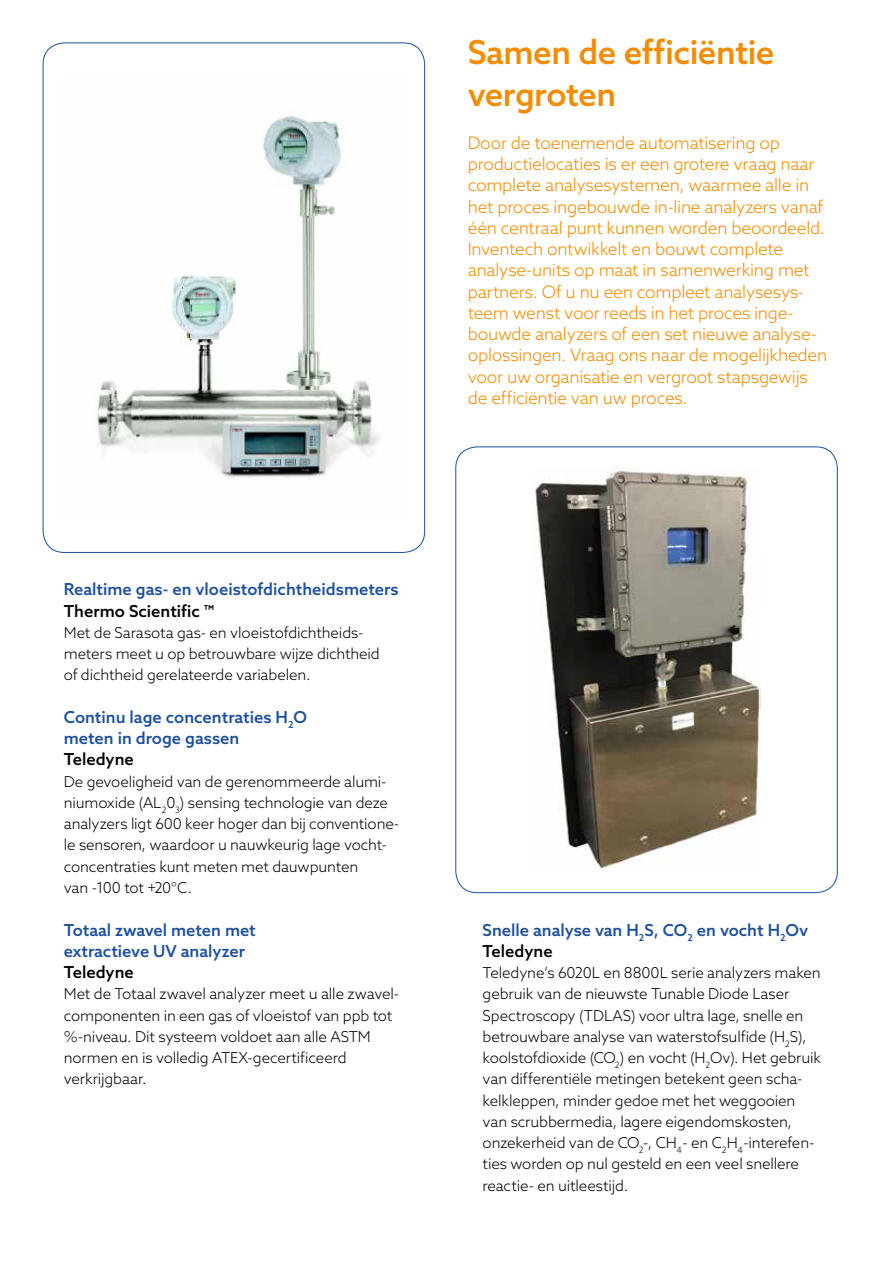
<style>
.page{position:relative;width:893px;height:1263px;background:#fff}
.page>*{position:absolute;margin:0;border:0;box-sizing:border-box;transform-origin:0 0}
.t1{font:500 33px/42.5px "Azo Sans";letter-spacing:-.015em;color:#f28c00}
.t2{font:300 17.25px/21.3px "Azo Sans";letter-spacing:-.015em;color:#f28c00}
.t3{font:500 16.5px/21.3px "Azo Sans";color:#1c4f9e}
.t4{font:500 16.5px "Azo Sans";color:#000}
.t5{font:300 15px/21.3px "Azo Sans";letter-spacing:-.01em;color:#000}
.s1{color:#000}
</style>
<div class="page">
<img style="left:533px;top:469px;width:228px;height:402px">
<img style="left:93px;top:115px;width:287px;height:364px">
<h1 class="t1" style="left:468px;top:30px;width:308px">Samen de efficiëntie vergroten</h1>
<p class="t2" style="left:468px;top:132px;width:361px">Door de toenemende automatisering op productielocaties is er een grotere vraag naar complete analysesystemen, waarmee alle in het proces ingebouwde in-line analyzers vanaf één centraal punt kunnen worden beoordeeld.<br>Inventech ontwikkelt en bouwt complete analyse-units op maat in samenwerking met partners. Of u nu een compleet analysesys&shy;teem wenst voor reeds in het proces inge&shy;bouwde analyzers of een set nieuwe analyse&shy;oplossingen. Vraag ons naar de mogelijkheden voor uw organisatie en vergroot stapsgewijs de efficiëntie van uw proces.</p>
<p class="t3" style="left:64px;top:578px;width:336px">Realtime gas- en vloeistofdichtheidsmeters</p>
<p class="t4" style="left:64px;top:600px;width:152px">Thermo Scientific ™</p>
<p class="t5" style="left:64px;top:622px;width:318px">Met de Sarasota gas- en vloeistofdichtheids&shy;meters meet u op betrouwbare wijze dichtheid of dichtheid gerelateerde variabelen.</p>
<p class="t3" style="left:64px;top:706px;width:245px">Continu lage concentraties H<sub>2</sub>O meten in droge gassen</p>
<p class="t4" style="left:64px;top:749px;width:72px">Teledyne</p>
<p class="t5" style="left:64px;top:770px;width:337px">De gevoeligheid van de gerenommeerde alumi&shy;niumoxide (AL<sub>2</sub>0<sub>3</sub>) sensing technologie van deze analyzers ligt 600 keer hoger dan bij conventione&shy;le sensoren, waardoor u nauwkeurig lage vocht&shy;concentraties kunt meten met dauwpunten<br>van -100 tot +20°C.</p>
<p class="t3" style="left:64px;top:919px;width:194px">Totaal zwavel meten met extractieve UV analyzer</p>
<p class="t4" style="left:64px;top:961px;width:72px">Teledyne</p>
<p class="t5" style="left:64px;top:983px;width:335px">Met de Totaal zwavel analyzer meet u alle zwavel&shy;componenten in een gas of vloeistof van ppb tot %-niveau. Dit systeem voldoet aan alle ASTM normen en is volledig ATEX-gecertificeerd verkrijgbaar.</p>
<p class="t3" style="left:483px;top:919px;width:327px">Snelle analyse van H<sub>2</sub>S, CO<sub>2</sub> en vocht H<sub>2</sub>Ov<br><span class="s1">Teledyne</span></p>
<p class="t5" style="left:483px;top:962px;width:340px">Teledyne’s 6020L en 8800L serie analyzers maken gebruik van de nieuwste Tunable Diode Laser Spectroscopy (TDLAS) voor ultra lage, snelle en betrouwbare analyse van waterstofsulfide (H<sub>2</sub>S), koolstofdioxide (CO<sub>2</sub>) en vocht (H<sub>2</sub>Ov). Het gebruik van differentiële metingen betekent geen scha&shy;kelkleppen, minder gedoe met het weggooien van scrubbermedia, lagere eigendomskosten, onzekerheid van de CO<sub>2</sub>-, CH<sub>4</sub>- en C<sub>2</sub>H<sub>4</sub>-interefen&shy;ties worden op nul gesteld en een veel snellere reactie- en uitleestijd.</p>
</div>
